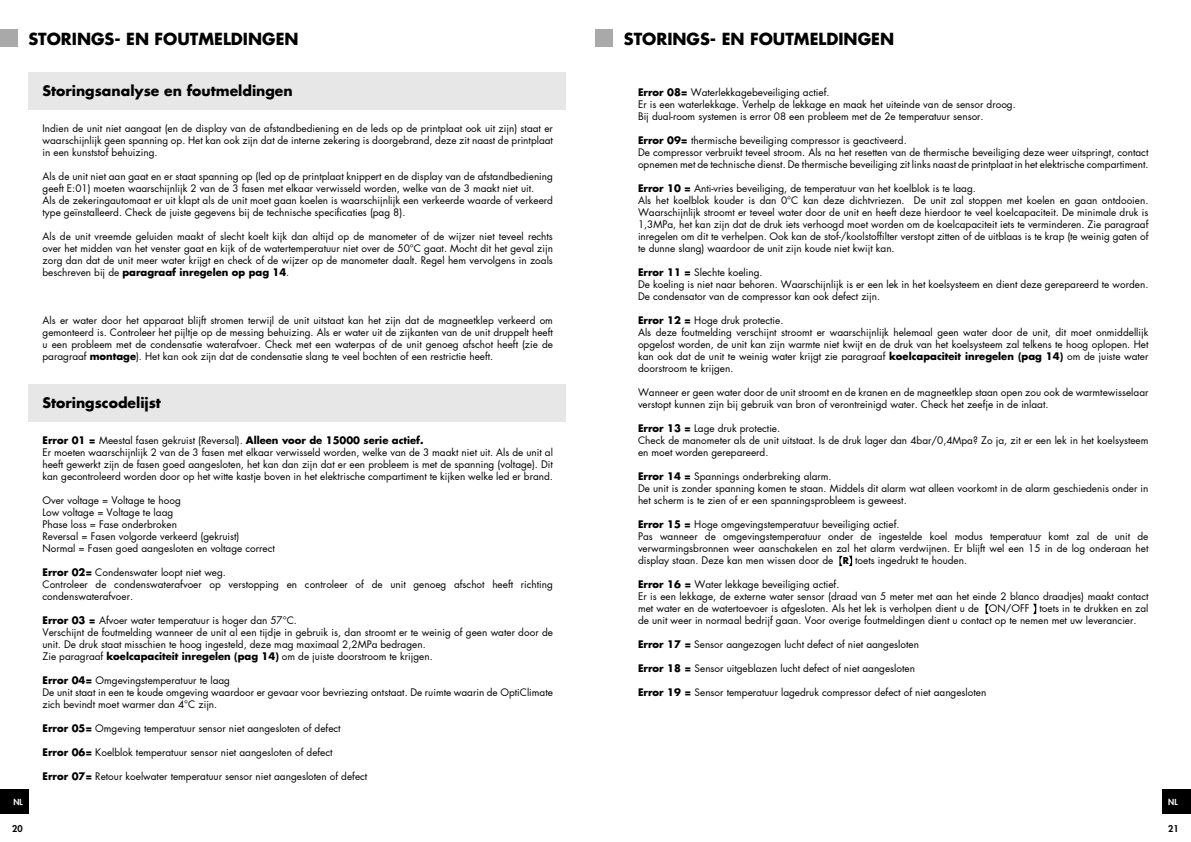
<style>
.page{position:relative;width:1191px;height:842px;background:#fff}
.page>*{position:absolute;margin:0;border:0;box-sizing:border-box;transform-origin:0 0}
.t1{font:700 16px "Futura Std";color:#000}
.t2{font:700 14px "Futura Std";color:#000}
.t3{font:10px/12px "Futura Std";color:#000}
.t4{font:800 9px "Futura Std";color:#000}
.t5{font:800 8px "Futura Std";color:#fff}
.s1{font-weight:700}
.s2{font-weight:700;font-size:9px}
</style>
<div class="page">
<div style="left:1162px;top:789px;width:29px;height:25px;background:#000"></div>
<div style="left:0;top:789px;width:28px;height:25px;background:#000"></div>
<div style="left:28px;top:72px;width:538px;height:37px;background:#e7e7e7"></div>
<div style="left:28px;top:384px;width:538px;height:37px;background:#e7e7e7"></div>
<svg style="left:839px;top:556px;width:3px;height:10px"></svg>
<svg style="left:849px;top:556px;width:3px;height:10px"></svg>
<svg style="left:985px;top:604px;width:3px;height:10px"></svg>
<svg style="left:1033px;top:604px;width:3px;height:10px"></svg>
<div style="left:0;top:29px;width:17px;height:18px;background:#a9a9a9"></div>
<div style="left:595px;top:29px;width:17px;height:18px;background:#a9a9a9"></div>
<h1 class="t1" style="left:28px;top:32px;width:272px">STORINGS- EN FOUTMELDINGEN</h1>
<h1 class="t1" style="left:624px;top:32px;width:272px">STORINGS- EN FOUTMELDINGEN</h1>
<h2 class="t2" style="left:43px;top:85px;width:252px">Storingsanalyse en foutmeldingen</h2>
<p class="t3" style="left:43px;top:123px;width:512px;text-align:justify">Indien de unit niet aangaat (en de display van de afstandbediening en de leds op de printplaat ook uit zijn) staat er waarschijnlijk geen spanning op. Het kan ook zijn dat de interne zekering is doorgebrand, deze zit naast de printplaat in een kunststof behuizing.</p>
<p class="t3" style="left:43px;top:171px;width:512px">Als de unit niet aan gaat en er staat spanning op (led op de printplaat knippert en de display van de afstandbediening geeft E:01) moeten waarschijnlijk 2 van de 3 fasen met elkaar verwisseld worden, welke van de 3 maakt niet uit.<br>Als de zekeringautomaat er uit klapt als de unit moet gaan koelen is waarschijnlijk een verkeerde waarde of verkeerd type geïnstalleerd. Check de juiste gegevens bij de technische specificaties (pag 8).</p>
<p class="t3" style="left:43px;top:231px;width:512px;text-align:justify">Als de unit vreemde geluiden maakt of slecht koelt kijk dan altijd op de manometer of de wijzer niet teveel rechts over het midden van het venster gaat en kijk of de watertemperatuur niet over de 50°C gaat. Mocht dit het geval zijn zorg dan dat de unit meer water krijgt en check of de wijzer op de manometer daalt. Regel hem vervolgens in zoals beschreven bij de <span class="s1">paragraaf inregelen op pag 14</span>.</p>
<p class="t3" style="left:43px;top:315px;width:512px;text-align:justify">Als er water door het apparaat blijft stromen terwijl de unit uitstaat kan het zijn dat de magneetklep verkeerd om gemonteerd is. Controleer het pijltje op de messing behuizing. Als er water uit de zijkanten van de unit druppelt heeft u een probleem met de condensatie waterafvoer. Check met een waterpas of de unit genoeg afschot heeft (zie de paragraaf <span class="s1">montage</span>). Het kan ook zijn dat de condensatie slang te veel bochten of een restrictie heeft.</p>
<h2 class="t2" style="left:43px;top:397px;width:120px">Storingscodelijst</h2>
<p class="t3" style="left:43px;top:435px;width:512px"><span class="s1">Error 01 =</span> Meestal fasen gekruist (Reversal). <span class="s1">Alleen voor de 15000 serie actief.<br></span>Er moeten waarschijnlijk 2 van de 3 fasen met elkaar verwisseld worden, welke van de 3 maakt niet uit. Als de unit al heeft gewerkt zijn de fasen goed aangesloten, het kan dan zijn dat er een probleem is met de spanning (voltage). Dit kan gecontroleerd worden door op het witte kastje boven in het elektrische compartiment te kijken welke led er brand.</p>
<p class="t3" style="left:43px;top:495px;width:234px">Over voltage = Voltage te hoog<br>Low voltage = Voltage te laag<br>Phase loss = Fase onderbroken<br>Reversal = Fasen volgorde verkeerd (gekruist)<br>Normal = Fasen goed aangesloten en voltage correct</p>
<p class="t3" style="left:43px;top:567px;width:512px"><span class="s1">Error 02=</span> Condenswater loopt niet weg.<br>Controleer de condenswaterafvoer op verstopping en controleer of de unit genoeg afschot heeft richting condenswaterafvoer.</p>
<p class="t3" style="left:43px;top:615px;width:512px"><span class="s1">Error 03 =</span> Afvoer water temperatuur is hoger dan 57°C.<br>Verschijnt de foutmelding wanneer de unit al een tijdje in gebruik is, dan stroomt er te weinig of geen water door de unit. De druk staat misschien te hoog ingesteld, deze mag maximaal 2,2MPa bedragen.<br>Zie paragraaf <span class="s1">koelcapaciteit inregelen (pag 14)</span> om de juiste doorstroom te krijgen.</p>
<p class="t3" style="left:42px;top:675px;width:512px"><span class="s1">Error 04=</span> Omgevingstemperatuur te laag<br>De unit staat in een te koude omgeving waardoor er gevaar voor bevriezing ontstaat. De ruimte waarin de OptiClimate zich bevindt moet warmer dan 4°C zijn.</p>
<p class="t3" style="left:42px;top:723px;width:300px"><span class="s1">Error 05=</span> Omgeving temperatuur sensor niet aangesloten of defect</p>
<p class="t3" style="left:42px;top:747px;width:292px"><span class="s1">Error 06=</span> Koelblok temperatuur sensor niet aangesloten of defect</p>
<p class="t3" style="left:42px;top:771px;width:326px"><span class="s1">Error 07=</span> Retour koelwater temperatuur sensor niet aangesloten of defect</p>
<p class="t3" style="left:638px;top:87px;width:379px"><span class="s1">Error 08=</span> Waterlekkagebeveiliging actief.<br>Er is een waterlekkage. Verhelp de lekkage en maak het uiteinde van de sensor droog.<br>Bij dual-room systemen is error 08 een probleem met de 2e temperatuur sensor.</p>
<p class="t3" style="left:638px;top:135px;width:512px"><span class="s1">Error 09=</span> thermische beveiliging compressor is geactiveerd.<br>De compressor verbruikt teveel stroom. Als na het resetten van de thermische beveiliging deze weer uitspringt, contact opnemen met de technische dienst. De thermische beveiliging zit links naast de printplaat in het elektrische compartiment.</p>
<p class="t3" style="left:638px;top:183px;width:512px"><span class="s1">Error 10 =</span> Anti-vries beveiliging, de temperatuur van het koelblok is te laag.<br>Als het koelblok kouder is dan 0°C kan deze dichtvriezen. De unit zal stoppen met koelen en gaan ontdooien.<br>Waarschijnlijk stroomt er teveel water door de unit en heeft deze hierdoor te veel koelcapaciteit. De minimale druk is 1,3MPa, het kan zijn dat de druk iets verhoogd moet worden om de koelcapaciteit iets te verminderen. Zie paragraaf inregelen om dit te verhelpen. Ook kan de stof-/koolstoffilter verstopt zitten of de uitblaas is te krap (te weinig gaten of te dunne slang) waardoor de unit zijn koude niet kwijt kan.</p>
<p class="t3" style="left:638px;top:267px;width:512px"><span class="s1">Error 11 =</span> Slechte koeling.<br>De koeling is niet naar behoren. Waarschijnlijk is er een lek in het koelsysteem en dient deze gerepareerd te worden.<br>De condensator van de compressor kan ook defect zijn.</p>
<p class="t3" style="left:638px;top:315px;width:512px"><span class="s1">Error 12 =</span> Hoge druk protectie.<br>Als deze foutmelding verschijnt stroomt er waarschijnlijk helemaal geen water door de unit, dit moet onmiddellijk opgelost worden, de unit kan zijn warmte niet kwijt en de druk van het koelsysteem zal telkens te hoog oplopen. Het kan ook dat de unit te weinig water krijgt zie paragraaf <span class="s1">koelcapaciteit inregelen (pag 14)</span> om de juiste water doorstroom te krijgen.</p>
<p class="t3" style="left:638px;top:387px;width:512px">Wanneer er geen water door de unit stroomt en de kranen en de magneetklep staan open zou ook de warmtewisselaar verstopt kunnen zijn bij gebruik van bron of verontreinigd water. Check het zeefje in de inlaat.</p>
<p class="t3" style="left:638px;top:423px;width:512px"><span class="s1">Error 13 =</span> Lage druk protectie.<br>Check de manometer als de unit uitstaat. Is de druk lager dan 4bar/0,4Mpa? Zo ja, zit er een lek in het koelsysteem en moet worden gerepareerd.</p>
<p class="t3" style="left:638px;top:471px;width:512px"><span class="s1">Error 14 =</span> Spannings onderbreking alarm.<br>De unit is zonder spanning komen te staan. Middels dit alarm wat alleen voorkomt in de alarm geschiedenis onder in het scherm is te zien of er een spanningsprobleem is geweest.</p>
<p class="t3" style="left:638px;top:519px;width:512px"><span class="s1">Error 15 =</span> Hoge omgevingstemperatuur beveiliging actief.<br>Pas wanneer de omgevingstemperatuur onder de ingestelde koel modus temperatuur komt zal de unit de verwarmingsbronnen weer aanschakelen en zal het alarm verdwijnen. Er blijft wel een 15 in de log onderaan het display staan. Deze kan men wissen door de <span class="s2">R</span> toets ingedrukt te houden.</p>
<p class="t3" style="left:638px;top:579px;width:512px"><span class="s1">Error 16 =</span> Water lekkage beveiliging actief.<br>Er is een lekkage, de externe water sensor (draad van 5 meter met aan het einde 2 blanco draadjes) maakt contact met water en de watertoevoer is afgesloten. Als het lek is verholpen dient u de ON/OFF toets in te drukken en zal de unit weer in normaal bedrijf gaan. Voor overige foutmeldingen dient u contact op te nemen met uw leverancier.</p>
<p class="t3" style="left:638px;top:639px;width:282px"><span class="s1">Error 17 =</span> Sensor aangezogen lucht defect of niet aangesloten</p>
<p class="t3" style="left:638px;top:663px;width:278px"><span class="s1">Error 18 =</span> Sensor uitgeblazen lucht defect of niet aangesloten</p>
<p class="t3" style="left:638px;top:687px;width:350px"><span class="s1">Error 19 =</span> Sensor temperatuur lagedruk compressor defect of niet aangesloten</p>
<p class="t5" style="left:13px;top:797px;width:11px">NL</p>
<p class="t5" style="left:1168px;top:797px;width:11px">NL</p>
<p class="t4" style="left:12px;top:824px;width:12px">20</p>
<p class="t4" style="left:1168px;top:824px;width:12px">21</p>
</div>
